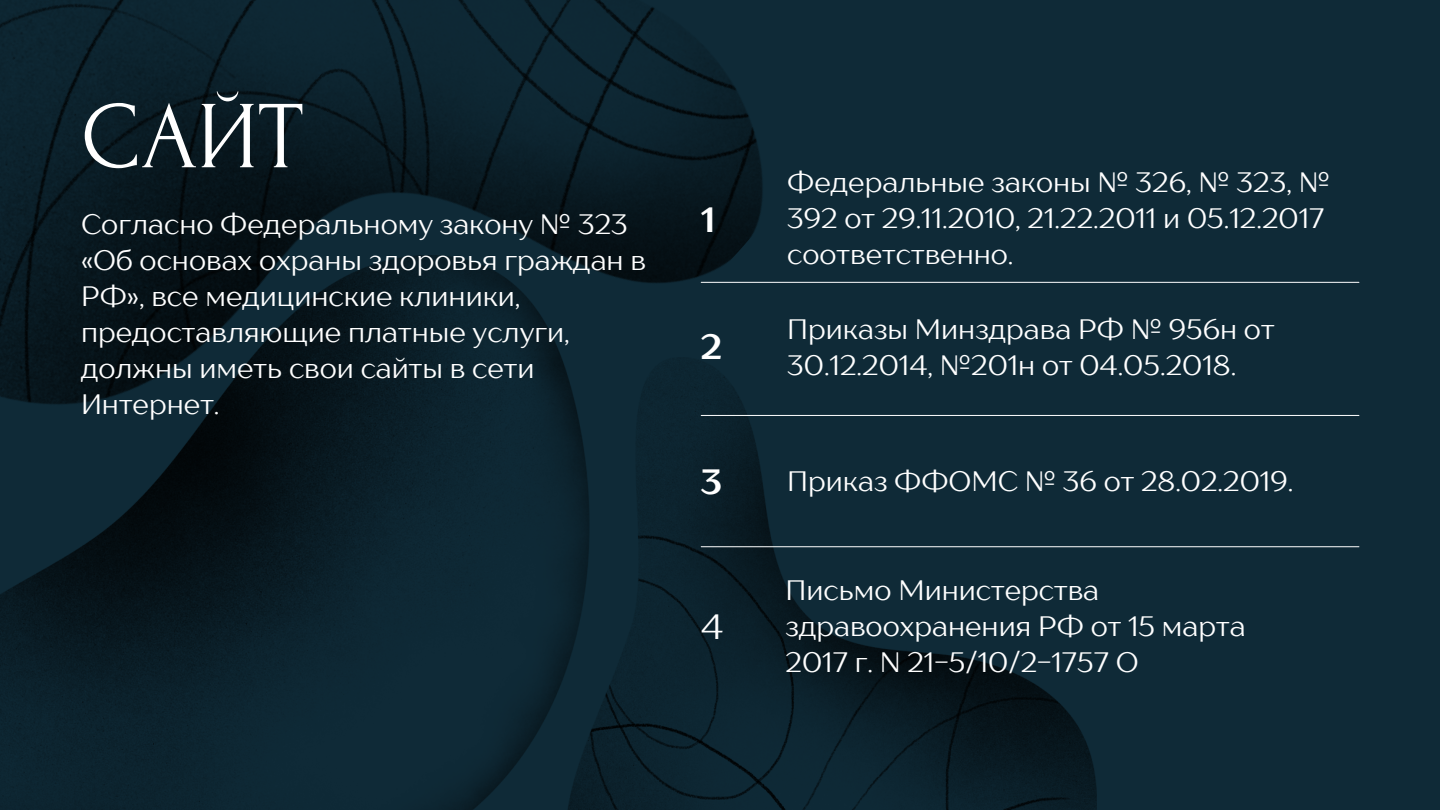
<style>
.page{position:relative;width:1440px;height:810px;background:#0f2a37}
.page>*{position:absolute;margin:0;border:0;box-sizing:border-box;transform-origin:0 0}
.t1{font:96px "Forum";color:#fff}
.t2{font:700 35px "TT Drugs";color:#fff}
.t3{font:35px "TT Drugs";color:#fff}
.t4{font:28px/36px "TT Drugs";color:#fff}
</style>
<div class="page">
<img style="left:1px;top:717px;width:545px;height:93px">
<img style="left:0;top:0;width:895px;height:717px">
<img style="left:565px;top:358px;width:531px;height:452px">
<hr style="left:701px;top:282px;width:658px;height:1px;background:#fff">
<hr style="left:701px;top:415px;width:658px;height:1px;background:#fff">
<hr style="left:701px;top:546px;width:658px;height:1px;background:#fff">
<h1 class="t1" style="left:81px;top:85px;width:224px">САЙТ</h1>
<p class="t4" style="left:81px;top:205px;width:566px">Согласно Федеральному закону № 323 «Об основах охраны здоровья граждан в<br>РФ», все медицинские клиники, предоставляющие платные услуги, должны иметь свои сайты в сети<br>Интернет.</p>
<p class="t2" style="left:701px;top:198px;width:16px">1</p>
<p class="t2" style="left:701px;top:325px;width:23px">2</p>
<p class="t4" style="left:787px;top:164px;width:544px">Федеральные законы № 326, № 323, №<br>392 от 29.11.2010, 21.22.2011 и 05.12.2017 соответственно.</p>
<p class="t4" style="left:787px;top:310px;width:489px">Приказы Минздрава РФ № 956н от<br>30.12.2014, №201н от 04.05.2018.</p>
<p class="t2" style="left:701px;top:460px;width:23px">3</p>
<p class="t4" style="left:787px;top:463px;width:508px">Приказ ФФОМС № 36 от 28.02.2019.</p>
<p class="t3" style="left:701px;top:606px;width:24px">4</p>
<p class="t4" style="left:786px;top:572px;width:462px">Письмо Министерства здравоохранения РФ от 15 марта<br>2017 г. N 21-5/10/2-1757 О</p>
</div>
